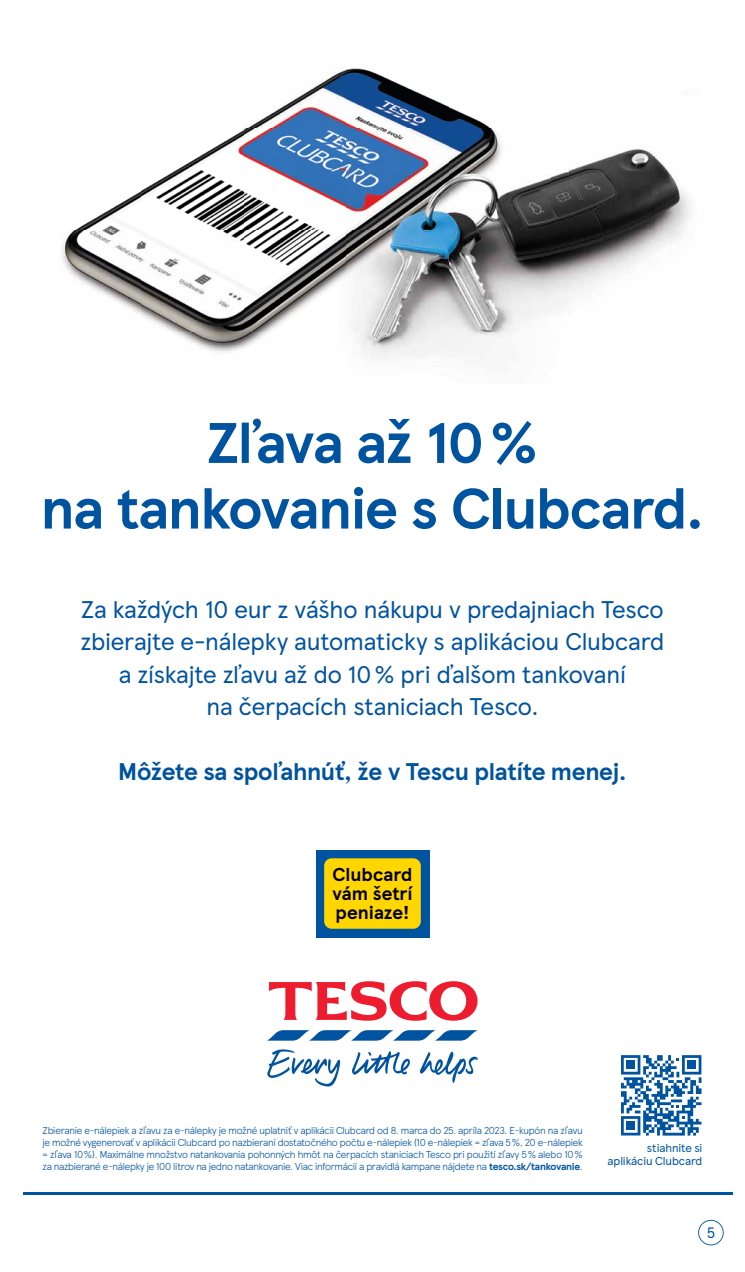
<style>
.page{position:relative;width:745px;height:1272px;background:#fff}
.page>*{position:absolute;margin:0;border:0;box-sizing:border-box;transform-origin:0 0}
.t1{font:700 57px/65.6px "TESCO Modern";letter-spacing:-.025em;color:#00539f;text-align:center}
.t2{font:24px/32.4px "TESCO Modern";letter-spacing:-.01em;color:#00539f;text-align:center}
.t3{font:700 24px "TESCO Modern";letter-spacing:-.015em;color:#00539f}
.t4{font:700 18.6px/19.2px "TESCO Modern";color:#000;text-align:justify}
.t5{font:15px "TESCO Modern";color:#00539f}
.t6{font:11.4px/13px "TESCO Modern";letter-spacing:-.01em;color:#00539f;text-align:right}
.t7{font:300 10.05px/12px "TESCO Modern";letter-spacing:-.03em;color:#00539f;text-align:justify}
.s1{font-weight:700}
</style>
<div class="page">
<svg style="left:698px;top:1219px;width:25px;height:26px"></svg>
<hr style="left:23px;top:1191px;width:709px;height:3px;background:#00539f">
<img style="left:61px;top:68px;width:629px;height:290px">
<svg style="left:267px;top:1049px;width:73px;height:37px"></svg>
<svg style="left:419px;top:1051px;width:58px;height:32px"></svg>
<svg style="left:352px;top:1051px;width:57px;height:23px"></svg>
<svg style="left:269px;top:981px;width:208px;height:39px"></svg>
<svg style="left:268px;top:1030px;width:209px;height:10px"></svg>
<div style="left:315px;top:849px;width:114px;height:88px;background:#00539f"></div>
<div style="left:324px;top:858px;width:96px;height:70px;background:#ffd600;border-radius:7px"></div>
<svg style="left:621px;top:1055px;width:80px;height:80px"></svg>
<div style="left:626px;top:1060px;width:8px;height:8px;background:#00539f"></div>
<div style="left:687px;top:1060px;width:8px;height:8px;background:#00539f"></div>
<div style="left:626px;top:1121px;width:8px;height:8px;background:#00539f"></div>
<h1 class="t1" style="left:41px;top:407px;width:664px">Zľava až 10 %<br>na tankovanie s Clubcard.</h1>
<h2 class="t2" style="left:80px;top:592px;width:585px">Za každých 10 eur z vášho nákupu v predajniach Tesco zbierajte e-nálepky automaticky s aplikáciou Clubcard a získajte zľavu až do 10 % pri ďalšom tankovaní<br>na čerpacích staniciach Tesco.</h2>
<h2 class="t3" style="left:118px;top:753px;width:509px">Môžete sa spoľahnúť, že v Tescu platíte menej.</h2>
<h3 class="t4" style="left:332px;top:863px;width:82px">Clubcard vám šetrí peniaze!</h3>
<p class="t7" style="left:43px;top:1123px;width:541px">Zbieranie e-nálepiek a zľavu za e-nálepky je možné uplatniť v aplikácii Clubcard od 8. marca do 25. apríla 2023. E-kupón na zľavu je možné vygenerovať v aplikácii Clubcard po nazbieraní dostatočného počtu e-nálepiek (10 e-nálepiek = zľava 5 %, 20 e-nálepiek = zľava 10 %). Maximálne množstvo natankovania pohonných hmôt na čerpacích staniciach Tesco pri použití zľavy 5 % alebo 10 % za nazbierané e-nálepky je 100 litrov na jedno natankovanie. Viac informácií a pravidlá kampane nájdete na <span class="s1">tesco.sk/tankovanie</span>.</p>
<p class="t6" style="left:607px;top:1140px;width:96px">stiahnite si aplikáciu Clubcard</p>
<h3 class="t5" style="left:706px;top:1221px;width:10px">5</h3>
</div>
